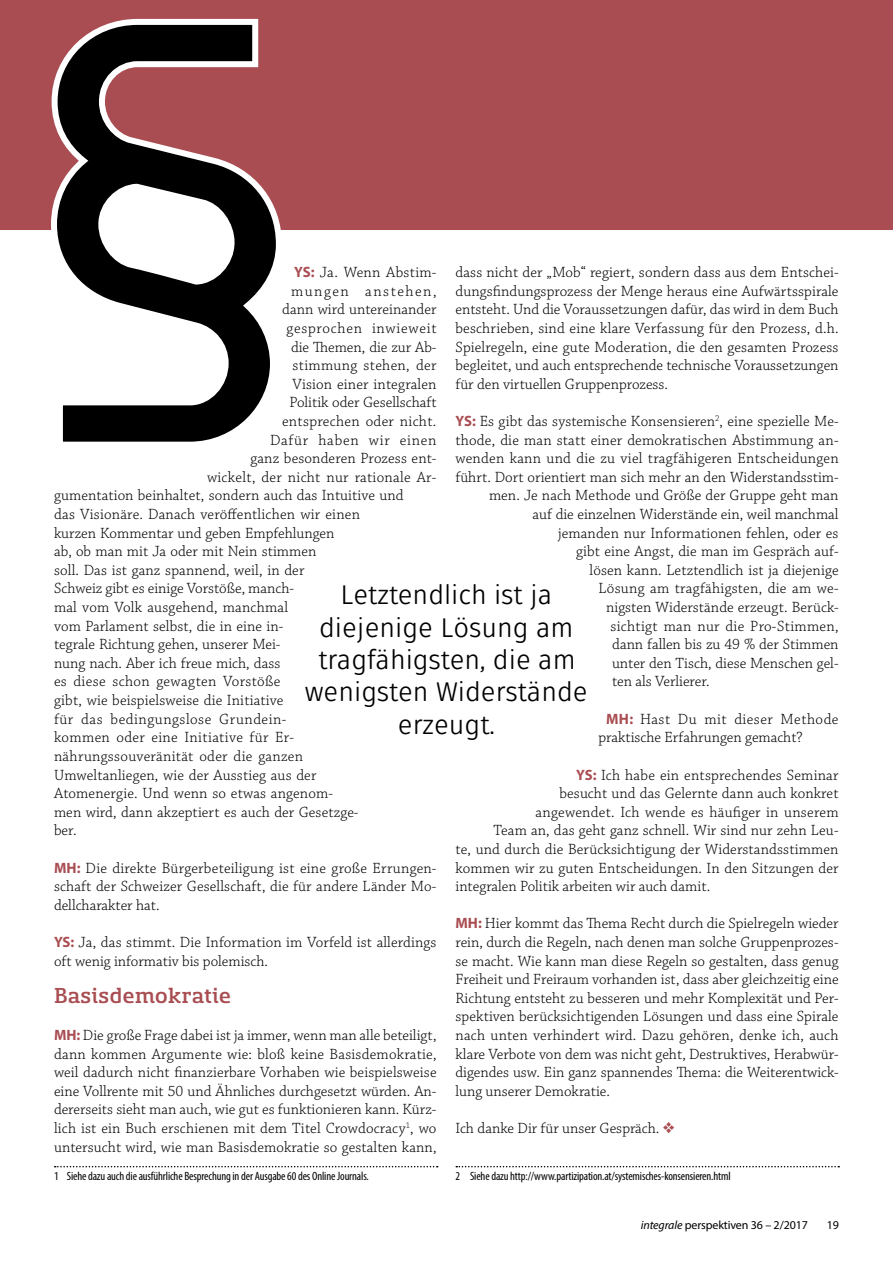
<style>
.page{position:relative;width:893px;height:1263px;background:#fff}
.page>*{position:absolute;margin:0;border:0;box-sizing:border-box;transform-origin:0 0}
.t1{font:27px/32.4px "Fuse V.2 Display";color:#000;text-align:center}
.Subheadline_Sancoale{font:500 24px "Sancoale Slab Norm";letter-spacing:.025em;color:#a94d52}
.INT_Start_2_copy_2_K{font:300 15.6px/18.6px "Chaparral Pro";letter-spacing:.01em;color:#000;text-align:justify}
.INT_Start_2_copy_2_K-2{font:300 15.6px "Chaparral Pro";letter-spacing:.05em;color:#000}
.INT_Start_2_copy_2_K-3{font:300 15.6px "Chaparral Pro";letter-spacing:.035em;color:#000}
.Fliesstext_Start{font:300 15.6px "Chaparral Pro";color:#000}
.INT_Start_2_copy_2_K-4{font:300 15.6px "Chaparral Pro";letter-spacing:.1em;color:#000}
.FOOTNOTE{font:condensed 12px "Myriad Pro";letter-spacing:-.01em;color:#000}
.t2{font:12px "Myriad Pro";letter-spacing:-.01em;color:#000}
.s1{font-family:"Myriad Pro";font-weight:700;font-size:15px;color:#a94d52}
.s2{color:#a94d52}
.s3{font-style:italic}
</style>
<div class="page">
<div style="left:0;top:0;width:893px;height:229px;background:#a94d52"></div>
<svg style="left:55px;top:1166px;width:383px;height:1px"></svg>
<svg style="left:456px;top:1166px;width:383px;height:1px"></svg>
<svg style="left:48px;top:18px;width:237px;height:424px"></svg>
<p class="INT_Start_2_copy_2_K" style="left:455px;top:264px;width:385px">dass nicht der „Mob“ regiert, sondern dass aus dem Entschei&shy;dungsfindungsprozess der Menge heraus eine Aufwärtsspirale entsteht. Und die Voraussetzungen dafür, das wird in dem Buch beschrieben, sind eine klare Verfassung für den Prozess, d.h.<br>Spielregeln, eine gute Moderation, die den gesamten Prozess begleitet, und auch entsprechende technische Voraussetzungen für den virtuellen Gruppenprozess.</p>
<p class="INT_Start_2_copy_2_K" style="left:455px;top:412px;width:385px"><span class="s1">YS:</span> Es gibt das systemische Konsensieren<sup>2</sup>, eine spezielle Me-</p>
<p class="INT_Start_2_copy_2_K" style="left:455px;top:431px;width:385px">thode, die man statt einer demokratischen Abstimmung an-</p>
<p class="INT_Start_2_copy_2_K" style="left:455px;top:450px;width:385px">wenden kann und die zu viel tragfähigeren Entscheidungen</p>
<p class="INT_Start_2_copy_2_K" style="left:455px;top:468px;width:385px">führt. Dort orientiert man sich mehr an den Widerstandsstim-</p>
<p class="INT_Start_2_copy_2_K" style="left:489px;top:487px;width:351px">men. Je nach Methode und Größe der Gruppe geht man</p>
<p class="INT_Start_2_copy_2_K" style="left:532px;top:505px;width:308px">auf die einzelnen Widerstände ein, weil manchmal</p>
<p class="INT_Start_2_copy_2_K" style="left:558px;top:524px;width:282px">jemanden nur Informationen fehlen, oder es</p>
<p class="INT_Start_2_copy_2_K" style="left:576px;top:543px;width:264px">gibt eine Angst, die man im Gespräch auf-</p>
<p class="INT_Start_2_copy_2_K" style="left:590px;top:561px;width:251px">lösen kann. Letztendlich ist ja diejenige</p>
<p class="INT_Start_2_copy_2_K" style="left:598px;top:580px;width:242px">Lösung am tragfähigsten, die am we-</p>
<p class="INT_Start_2_copy_2_K" style="left:606px;top:598px;width:234px">nigsten Widerstände erzeugt. Berück-</p>
<p class="INT_Start_2_copy_2_K" style="left:610px;top:617px;width:229px">sichtigt man nur die Pro-Stimmen,</p>
<p class="INT_Start_2_copy_2_K" style="left:612px;top:636px;width:228px">dann fallen bis zu 49 % der Stimmen</p>
<p class="INT_Start_2_copy_2_K" style="left:612px;top:654px;width:228px">unter den Tisch, diese Menschen gel-</p>
<p class="INT_Start_2_copy_2_K" style="left:612px;top:673px;width:99px">ten als Verlierer.</p>
<p class="INT_Start_2_copy_2_K" style="left:598px;top:710px;width:241px;text-indent:8px"><span class="s1">MH:</span> Hast Du mit dieser Methode praktische Erfahrungen gemacht?</p>
<p class="INT_Start_2_copy_2_K" style="left:576px;top:766px;width:264px"><span class="s1">YS:</span> Ich habe ein entsprechendes Seminar</p>
<p class="INT_Start_2_copy_2_K" style="left:560px;top:784px;width:280px">besucht und das Gelernte dann auch konkret</p>
<p class="INT_Start_2_copy_2_K" style="left:536px;top:803px;width:304px">angewendet. Ich wende es häufiger in unserem</p>
<p class="INT_Start_2_copy_2_K" style="left:494px;top:822px;width:347px">Team an, das geht ganz schnell. Wir sind nur zehn Leu-</p>
<p class="INT_Start_2_copy_2_K" style="left:455px;top:840px;width:384px">te, und durch die Berücksichtigung der Widerstandsstimmen</p>
<p class="INT_Start_2_copy_2_K" style="left:455px;top:859px;width:385px">kommen wir zu guten Entscheidungen. In den Sitzungen der</p>
<p class="INT_Start_2_copy_2_K" style="left:455px;top:877px;width:256px">integralen Politik arbeiten wir auch damit.</p>
<p class="INT_Start_2_copy_2_K" style="left:455px;top:915px;width:385px"><span class="s1">MH:</span> Hier kommt das Thema Recht durch die Spielregeln wieder rein, durch die Regeln, nach denen man solche Gruppenprozes&shy;se macht. Wie kann man diese Regeln so gestalten, dass genug Freiheit und Freiraum vorhanden ist, dass aber gleichzeitig eine Richtung entsteht zu besseren und mehr Komplexität und Per&shy;spektiven berücksichtigenden Lösungen und dass eine Spirale nach unten verhindert wird. Dazu gehören, denke ich, auch klare Verbote von dem was nicht geht, Destruktives, Herabwür&shy;digendes usw. Ein ganz spannendes Thema: die Weiterentwick&shy;lung unserer Demokratie.</p>
<p class="Fliesstext_Start" style="left:455px;top:1119px;width:221px">Ich danke Dir für unser Gespräch. <span class="s2">❖</span></p>
<p class="FOOTNOTE" style="left:455px;top:1169px;width:277px">2 Siehe dazu http://www.partizipation.at/systemisches-konsensieren.html</p>
<p class="INT_Start_2_copy_2_K" style="left:294px;top:264px;width:144px"><span class="s1">YS:</span> Ja. Wenn Abstim-</p>
<p class="INT_Start_2_copy_2_K-4" style="left:291px;top:282px;width:147px">mungen anstehen,</p>
<p class="INT_Start_2_copy_2_K" style="left:282px;top:301px;width:156px">dann wird untereinander</p>
<p class="INT_Start_2_copy_2_K-2" style="left:286px;top:320px;width:151px">gesprochen inwieweit</p>
<p class="INT_Start_2_copy_2_K" style="left:291px;top:338px;width:147px">die Themen, die zur Ab-</p>
<p class="INT_Start_2_copy_2_K" style="left:292px;top:357px;width:145px">stimmung stehen, der</p>
<p class="INT_Start_2_copy_2_K" style="left:292px;top:375px;width:145px">Vision einer integralen</p>
<p class="INT_Start_2_copy_2_K" style="left:290px;top:394px;width:149px">Politik oder Gesellschaft</p>
<p class="INT_Start_2_copy_2_K" style="left:282px;top:412px;width:156px">entsprechen oder nicht.</p>
<p class="INT_Start_2_copy_2_K-2" style="left:270px;top:431px;width:168px">Dafür haben wir einen</p>
<p class="INT_Start_2_copy_2_K" style="left:250px;top:450px;width:188px">ganz besonderen Prozess ent-</p>
<p class="INT_Start_2_copy_2_K" style="left:207px;top:468px;width:231px">wickelt, der nicht nur rationale Ar-</p>
<p class="INT_Start_2_copy_2_K" style="left:54px;top:487px;width:351px">gumentation beinhaltet, sondern auch das Intuitive und</p>
<p class="INT_Start_2_copy_2_K" style="left:54px;top:505px;width:307px">das Visionäre. Danach veröffentlichen wir einen</p>
<p class="INT_Start_2_copy_2_K" style="left:54px;top:524px;width:282px">kurzen Kommentar und geben Empfehlungen</p>
<p class="INT_Start_2_copy_2_K" style="left:54px;top:543px;width:264px">ab, ob man mit Ja oder mit Nein stimmen</p>
<p class="INT_Start_2_copy_2_K" style="left:54px;top:561px;width:252px">soll. Das ist ganz spannend, weil, in der</p>
<p class="INT_Start_2_copy_2_K" style="left:54px;top:580px;width:242px">Schweiz gibt es einige Vorstöße, manch-</p>
<p class="INT_Start_2_copy_2_K" style="left:54px;top:598px;width:236px">mal vom Volk ausgehend, manchmal</p>
<p class="INT_Start_2_copy_2_K" style="left:54px;top:617px;width:231px">vom Parlament selbst, die in eine in-</p>
<p class="INT_Start_2_copy_2_K" style="left:54px;top:636px;width:228px">tegrale Richtung gehen, unserer Mei-</p>
<p class="INT_Start_2_copy_2_K" style="left:54px;top:654px;width:228px">nung nach. Aber ich freue mich, dass</p>
<p class="INT_Start_2_copy_2_K" style="left:54px;top:673px;width:228px">es diese schon gewagten Vorstöße</p>
<p class="INT_Start_2_copy_2_K" style="left:54px;top:691px;width:231px">gibt, wie beispielsweise die Initiative</p>
<p class="INT_Start_2_copy_2_K-3" style="left:54px;top:710px;width:234px">für das bedingungslose Grundein-</p>
<p class="INT_Start_2_copy_2_K" style="left:54px;top:729px;width:242px">kommen oder eine Initiative für Er-</p>
<p class="INT_Start_2_copy_2_K" style="left:54px;top:747px;width:251px">nährungssouveränität oder die ganzen</p>
<p class="INT_Start_2_copy_2_K" style="left:54px;top:766px;width:264px">Umweltanliegen, wie der Ausstieg aus der</p>
<p class="INT_Start_2_copy_2_K" style="left:54px;top:784px;width:281px">Atomenergie. Und wenn so etwas angenom-</p>
<p class="INT_Start_2_copy_2_K" style="left:54px;top:803px;width:306px">men wird, dann akzeptiert es auch der Gesetzge-</p>
<p class="INT_Start_2_copy_2_K" style="left:54px;top:822px;width:24px">ber.</p>
<p class="INT_Start_2_copy_2_K" style="left:54px;top:859px;width:384px"><span class="s1">MH:</span> Die direkte Bürgerbeteiligung ist eine große Errungen&shy;schaft der Schweizer Gesellschaft, die für andere Länder Mo&shy;dellcharakter hat.</p>
<p class="INT_Start_2_copy_2_K" style="left:54px;top:933px;width:384px"><span class="s1">YS:</span> Ja, das stimmt. Die Information im Vorfeld ist allerdings oft wenig informativ bis polemisch.</p>
<p class="Subheadline_Sancoale" style="left:54px;top:983px;width:178px">Basisdemokratie</p>
<p class="INT_Start_2_copy_2_K" style="left:54px;top:1026px;width:384px"><span class="s1">MH:</span> Die große Frage dabei ist ja immer, wenn man alle beteiligt, dann kommen Argumente wie: bloß keine Basisdemokratie, weil dadurch nicht finanzierbare Vorhaben wie beispielsweise eine Vollrente mit 50 und Ähnliches durchgesetzt würden. An&shy;dererseits sieht man auch, wie gut es funktionieren kann. Kürz&shy;lich ist ein Buch erschienen mit dem Titel Crowdocracy<sup>1</sup>, wo untersucht wird, wie man Basisdemokratie so gestalten kann,</p>
<p class="FOOTNOTE" style="left:54px;top:1169px;width:316px">1 Siehe dazu auch die ausführliche Besprechung in der Ausgabe 60 des Online Journals.</p>
<p class="t1" style="left:305px;top:579px;width:284px">Letztendlich ist ja diejenige Lösung am tragfähigsten, die am wenigsten Widerstände erzeugt.</p>
<p class="t2" style="left:641px;top:1217px;width:169px"><span class="s3">integrale</span> perspektiven 36 – 2/2017</p>
<p class="t2" style="left:827px;top:1217px;width:14px">19</p>
</div>
